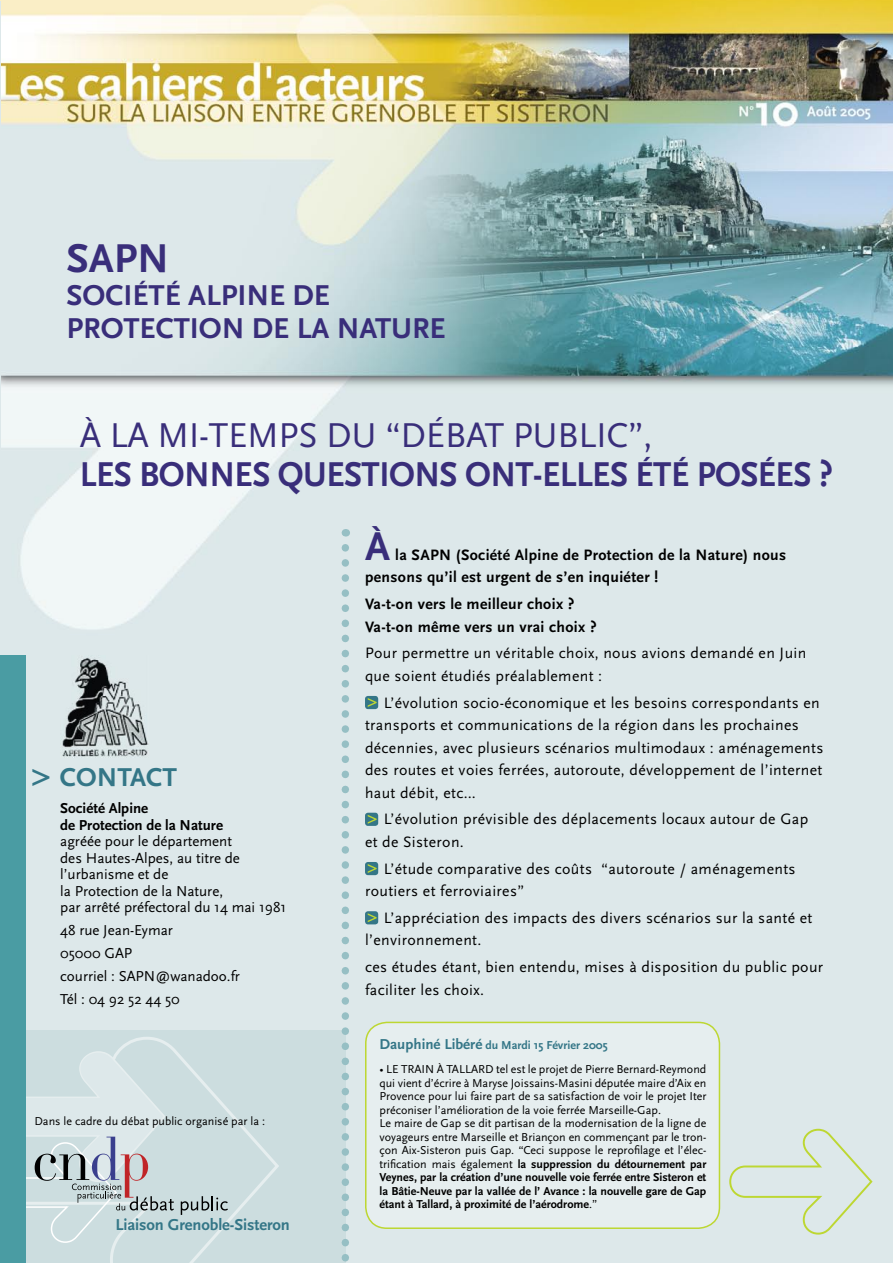
<style>
.page{position:relative;width:893px;height:1263px;background:#fff}
.page>*{position:absolute;margin:0;border:0;box-sizing:border-box;transform-origin:0 0}
.t1{font:700 42px "Scala Sans";color:#392e7a}
.t2{font:700 36px/39px "Scala Sans";letter-spacing:-.015em;color:#392e7a;scale:.94 1}
.t3{font:700 30px/33px "Scala Sans";color:#392e7a}
.t4{font:700 27px "Scala Sans";color:#347687}
.t5{font:700 16.5px "Scala Sans";letter-spacing:-.005em;color:#347687}
.t6{font:15.75px/22.5px "Scala Sans";letter-spacing:.025em;color:#000}
.t7{font:700 15.75px/22.5px "Scala Sans";letter-spacing:.025em;color:#000}
.t8{font:15px/16.5px "Scala Sans";color:#000}
.t9{font:700 15px/16.5px "Scala Sans";color:#000}
.texte{font:12px/13.5px "Scala Sans";color:#000}
.texte-2{font:700 12px "Scala Sans";color:#347687}
.s1{font-weight:400}
.s2{font-size:36px}
.s3{font-size:15px}
.s4{font-weight:700}
</style>
<div class="page">
<img style="left:0;top:0;width:893px;height:1263px">
<div style="left:5px;top:1030px;width:340px;height:233px;background:#ccdddf"></div>
<svg style="left:110px;top:1037px;width:169px;height:226px"></svg>
<hr style="left:0;top:1px;width:1px;height:1262px;background:#dde8ea">
<svg style="left:365px;top:696px;width:13px;height:13px"></svg>
<svg style="left:365px;top:813px;width:13px;height:13px"></svg>
<svg style="left:365px;top:862px;width:13px;height:13px"></svg>
<svg style="left:365px;top:911px;width:13px;height:13px"></svg>
<svg style="left:342px;top:548px;width:7px;height:715px;background:#bed6d9"></svg>
<svg style="left:181px;top:1196px;width:47px;height:19px"></svg>
<svg style="left:26px;top:1049px;width:148px;height:194px"></svg>
<div style="left:0;top:655px;width:26px;height:608px;background:#4a9ca3"></div>
<svg style="left:728px;top:1127px;width:146px;height:108px;background:#dbe7df"></svg>
<div style="left:364px;top:1021px;width:357px;height:207px;background:#e6eeef"></div>
<img style="left:60px;top:656px;width:89px;height:102px">
<p class="t1" style="left:67px;top:236px;width:104px">SAPN</p>
<p class="t3" style="left:67px;top:280px;width:381px">SOCIÉTÉ ALPINE DE<br>PROTECTION DE LA NATURE</p>
<p class="t2" style="left:80px;top:417px;width:803px"><span class="s1">À LA MI-TEMPS DU “DÉBAT PUBLIC”,<br></span>LES BONNES QUESTIONS ONT-ELLES ÉTÉ POSÉES ?</p>
<p class="t4" style="left:31px;top:763px;width:147px"><span class="s2">&gt;</span> CONTACT</p>
<p class="t9" style="left:60px;top:801px;width:164px">Société Alpine<br>de Protection de la Nature</p>
<p class="t8" style="left:60px;top:833px;width:173px">agréée pour le département</p>
<p class="t8" style="left:60px;top:850px;width:181px">des Hautes-Alpes, au titre de l’urbanisme et de</p>
<p class="t8" style="left:60px;top:883px;width:164px">la Protection de la Nature,</p>
<p class="t8" style="left:60px;top:899px;width:228px">par arrêté préfectoral du 14 mai 1981</p>
<p class="t8" style="left:60px;top:922px;width:114px">48 rue Jean-Eymar</p>
<p class="t8" style="left:60px;top:945px;width:74px">05000 GAP</p>
<p class="t8" style="left:60px;top:968px;width:181px">courriel : SAPN@wanadoo.fr</p>
<p class="t8" style="left:60px;top:991px;width:121px">Tél : 04 92 52 44 50</p>
<p class="texte" style="left:34px;top:1115px;width:232px">Dans le cadre du débat public organisé par la :</p>
<p class="t5" style="left:115px;top:1215px;width:176px">Liaison Grenoble-Sisteron</p>
<p class="t1" style="left:365px;top:524px;width:26px">À</p>
<p class="t7" style="left:365px;top:544px;width:423px;text-indent:30px">la SAPN (Société Alpine de Protection de la Nature) nous pensons qu’il est urgent de s’en inquiéter !</p>
<p class="t7" style="left:365px;top:593px;width:233px">Va-t-on vers le meilleur choix ?<br>Va-t-on même vers un vrai choix ?</p>
<p class="t6" style="left:365px;top:642px;width:443px">Pour permettre un véritable choix, nous avions demandé en Juin que soient étudiés préalablement :</p>
<p class="t6" style="left:365px;top:691px;width:460px;text-indent:19px">L’évolution socio-économique et les besoins correspondants en transports et communications de la région dans les prochaines décennies, avec plusieurs scénarios multimodaux : aménagements des routes et voies ferrées, autoroute, développement de l’internet haut débit, etc…</p>
<p class="t6" style="left:365px;top:808px;width:445px;text-indent:19px">L’évolution prévisible des déplacements locaux autour de Gap et de Sisteron.</p>
<p class="t6" style="left:365px;top:857px;width:432px;text-indent:19px">L’étude comparative des coûts “autoroute / aménagements routiers et ferroviaires”</p>
<p class="t6" style="left:365px;top:907px;width:449px;text-indent:19px">L’appréciation des impacts des divers scénarios sur la santé et l’environnement.</p>
<p class="t6" style="left:365px;top:956px;width:460px">ces études étant, bien entendu, mises à disposition du public pour faciliter les choix.</p>
<p class="texte-2" style="left:379px;top:1039px;width:230px"><span class="s3">Dauphiné Libéré</span> du Mardi 15 Février 2005</p>
<p class="texte" style="left:379px;top:1063px;width:328px">• LE TRAIN À TALLARD tel est le projet de Pierre Bernard-Reymond qui vient d’écrire à Maryse Joissains-Masini députée maire d’Aix en Provence pour lui faire part de sa satisfaction de voir le projet Iter préconiser l’amélioration de la voie ferrée Marseille-Gap.<br>Le maire de Gap se dit partisan de la modernisation de la ligne de voyageurs entre Marseille et Briançon en commençant par le tron&shy;çon Aix-Sisteron puis Gap. “Ceci suppose le reprofilage et l’élec&shy;trification mais également <span class="s4">la suppression du détournement par Veynes, par la création d’une nouvelle voie ferrée entre Sisteron et la Bâtie-Neuve par la valIée de l’ Avance : la nouvelle gare de Gap étant à Tallard, à proximité de l’aérodrome</span>.”</p>
</div>
